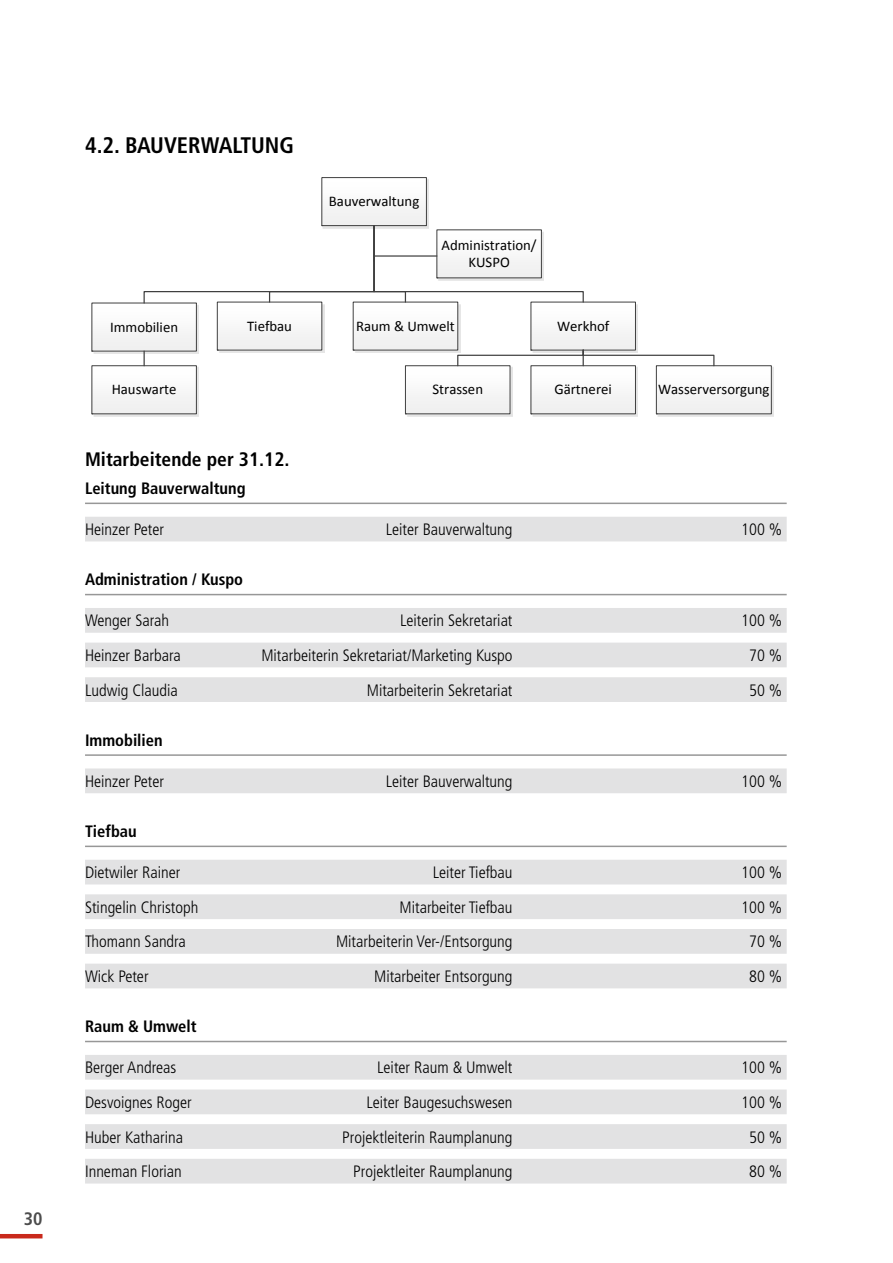
<style>
.page{position:relative;width:893px;height:1263px;background:#fff}
.page>*{position:absolute;margin:0;border:0;box-sizing:border-box;transform-origin:0 0}
.t1{font:700 condensed 22.5px "Frutiger LT";color:#000}
.t2{font:700 condensed 19.5px "Frutiger LT";color:#000}
.t3{font:700 condensed 18px "Frutiger LT";color:#4c4c4c}
.t4{font:300 condensed 16.5px "Frutiger LT";color:#000}
.t5{font:700 condensed 16.5px "Frutiger LT";color:#000}
.t6{font:14.7px/17.7px "Calibri";color:#000;text-align:center}
</style>
<div class="page">
<hr style="left:0;top:1234px;width:43px;height:4px;background:#c9291c">
<hr style="left:85px;top:503px;width:702px;height:1px;background:#979797">
<div style="left:85px;top:517px;width:702px;height:24px;background:#e2e2e3"></div>
<hr style="left:85px;top:594px;width:702px;height:1px;background:#979797">
<div style="left:85px;top:608px;width:702px;height:25px;background:#e2e2e3"></div>
<div style="left:85px;top:643px;width:702px;height:24px;background:#e2e2e3"></div>
<div style="left:85px;top:677px;width:702px;height:25px;background:#e2e2e3"></div>
<hr style="left:85px;top:754px;width:702px;height:2px;background:#979797">
<div style="left:85px;top:768px;width:702px;height:25px;background:#e2e2e3"></div>
<hr style="left:85px;top:846px;width:702px;height:1px;background:#979797">
<div style="left:85px;top:860px;width:702px;height:24px;background:#e2e2e3"></div>
<div style="left:85px;top:894px;width:702px;height:25px;background:#e2e2e3"></div>
<div style="left:85px;top:929px;width:702px;height:25px;background:#e2e2e3"></div>
<div style="left:85px;top:964px;width:702px;height:24px;background:#e2e2e3"></div>
<hr style="left:85px;top:1041px;width:702px;height:1px;background:#979797">
<div style="left:85px;top:1055px;width:702px;height:25px;background:#e2e2e3"></div>
<div style="left:85px;top:1089px;width:702px;height:25px;background:#e2e2e3"></div>
<div style="left:85px;top:1124px;width:702px;height:25px;background:#e2e2e3"></div>
<div style="left:85px;top:1159px;width:702px;height:24px;background:#e2e2e3"></div>
<div style="left:322px;top:177px;width:105px;height:49px;border:1px solid #404040"></div>
<img style="left:93px;top:305px;width:106px;height:48px">
<img style="left:94px;top:305px;width:101px;height:44px">
<img style="left:218px;top:304px;width:106px;height:48px">
<img style="left:219px;top:304px;width:101px;height:44px">
<div style="left:217px;top:302px;width:105px;height:48px;border:1px solid #404040"></div>
<img style="left:354px;top:304px;width:106px;height:48px">
<img style="left:355px;top:304px;width:101px;height:44px">
<div style="left:353px;top:302px;width:105px;height:48px;border:1px solid #404040"></div>
<img style="left:93px;top:367px;width:106px;height:49px">
<img style="left:94px;top:368px;width:101px;height:44px">
<div style="left:92px;top:366px;width:105px;height:48px;border:1px solid #404040"></div>
<img style="left:532px;top:367px;width:106px;height:49px">
<img style="left:533px;top:368px;width:101px;height:44px">
<div style="left:531px;top:366px;width:105px;height:48px;border:1px solid #404040"></div>
<img style="left:406px;top:367px;width:106px;height:49px">
<img style="left:407px;top:368px;width:101px;height:44px">
<div style="left:405px;top:366px;width:105px;height:48px;border:1px solid #404040"></div>
<img style="left:658px;top:367px;width:115px;height:49px">
<img style="left:658px;top:368px;width:111px;height:44px">
<div style="left:656px;top:366px;width:115px;height:48px;border:1px solid #404040"></div>
<svg style="left:144px;top:351px;width:1px;height:15px"></svg>
<svg style="left:143px;top:224px;width:441px;height:80px"></svg>
<svg style="left:457px;top:349px;width:258px;height:18px"></svg>
<p class="t3" style="left:24px;top:1208px;width:20px">30</p>
<h1 class="t1" style="left:85px;top:132px;width:211px">4.2. BAUVERWALTUNG</h1>
<p class="t6" style="left:329px;top:192px;width:92px">Bauverwaltung</p>
<p class="t6" style="left:442px;top:236px;width:97px">Administration/<br>KUSPO</p>
<p class="t6" style="left:110px;top:318px;width:70px">Immobilien</p>
<p class="t6" style="left:247px;top:317px;width:46px">Tiefbau</p>
<p class="t6" style="left:356px;top:317px;width:100px">Raum &amp; Umwelt</p>
<p class="t6" style="left:557px;top:317px;width:54px">Werkhof</p>
<p class="t6" style="left:112px;top:381px;width:66px">Hauswarte</p>
<p class="t6" style="left:432px;top:381px;width:52px">Strassen</p>
<p class="t6" style="left:554px;top:381px;width:59px">Gärtnerei</p>
<p class="t6" style="left:658px;top:381px;width:113px">Wasserversorgung</p>
<p class="t2" style="left:85px;top:447px;width:206px">Mitarbeitende per 31.12.</p>
<p class="t5" style="left:85px;top:479px;width:162px">Leitung Bauverwaltung</p>
<p class="t4" style="left:85px;top:520px;width:81px">Heinzer Peter</p>
<p class="t4" style="left:386px;top:520px;width:128px">Leiter Bauverwaltung</p>
<p class="t4" style="left:741px;top:520px;width:43px">100 %</p>
<p class="t5" style="left:85px;top:570px;width:160px">Administration / Kuspo</p>
<p class="t4" style="left:85px;top:611px;width:86px">Wenger Sarah</p>
<p class="t4" style="left:400px;top:611px;width:114px">Leiterin Sekretariat</p>
<p class="t4" style="left:741px;top:611px;width:43px">100 %</p>
<p class="t4" style="left:85px;top:646px;width:97px">Heinzer Barbara</p>
<p class="t4" style="left:261px;top:646px;width:253px">Mitarbeiterin Sekretariat/Marketing Kuspo</p>
<p class="t4" style="left:749px;top:646px;width:35px">70 %</p>
<p class="t4" style="left:85px;top:680px;width:94px">Ludwig Claudia</p>
<p class="t4" style="left:367px;top:680px;width:147px">Mitarbeiterin Sekretariat</p>
<p class="t4" style="left:749px;top:680px;width:35px">50 %</p>
<p class="t5" style="left:85px;top:730px;width:79px">Immobilien</p>
<p class="t4" style="left:85px;top:772px;width:81px">Heinzer Peter</p>
<p class="t4" style="left:386px;top:772px;width:128px">Leiter Bauverwaltung</p>
<p class="t4" style="left:741px;top:772px;width:43px">100 %</p>
<p class="t5" style="left:85px;top:821px;width:53px">Tiefbau</p>
<p class="t4" style="left:85px;top:863px;width:97px">Dietwiler Rainer</p>
<p class="t4" style="left:433px;top:863px;width:81px">Leiter Tiefbau</p>
<p class="t4" style="left:741px;top:863px;width:43px">100 %</p>
<p class="t4" style="left:85px;top:898px;width:115px">Stingelin Christoph</p>
<p class="t4" style="left:399px;top:898px;width:115px">Mitarbeiter Tiefbau</p>
<p class="t4" style="left:741px;top:898px;width:43px">100 %</p>
<p class="t4" style="left:85px;top:932px;width:102px">Thomann Sandra</p>
<p class="t4" style="left:336px;top:932px;width:178px">Mitarbeiterin Ver-/Entsorgung</p>
<p class="t4" style="left:749px;top:932px;width:35px">70 %</p>
<p class="t4" style="left:85px;top:967px;width:65px">Wick Peter</p>
<p class="t4" style="left:374px;top:967px;width:140px">Mitarbeiter Entsorgung</p>
<p class="t4" style="left:749px;top:967px;width:35px">80 %</p>
<p class="t5" style="left:85px;top:1017px;width:113px">Raum &amp; Umwelt</p>
<p class="t4" style="left:85px;top:1058px;width:93px">Berger Andreas</p>
<p class="t4" style="left:377px;top:1058px;width:137px">Leiter Raum &amp; Umwelt</p>
<p class="t4" style="left:741px;top:1058px;width:43px">100 %</p>
<p class="t4" style="left:85px;top:1093px;width:108px">Desvoignes Roger</p>
<p class="t4" style="left:366px;top:1093px;width:148px">Leiter Baugesuchswesen</p>
<p class="t4" style="left:741px;top:1093px;width:43px">100 %</p>
<p class="t4" style="left:85px;top:1127px;width:100px">Huber Katharina</p>
<p class="t4" style="left:342px;top:1127px;width:172px">Projektleiterin Raumplanung</p>
<p class="t4" style="left:749px;top:1127px;width:35px">50 %</p>
<p class="t4" style="left:85px;top:1162px;width:98px">Inneman Florian</p>
<p class="t4" style="left:353px;top:1162px;width:161px">Projektleiter Raumplanung</p>
<p class="t4" style="left:749px;top:1162px;width:35px">80 %</p>
</div>
